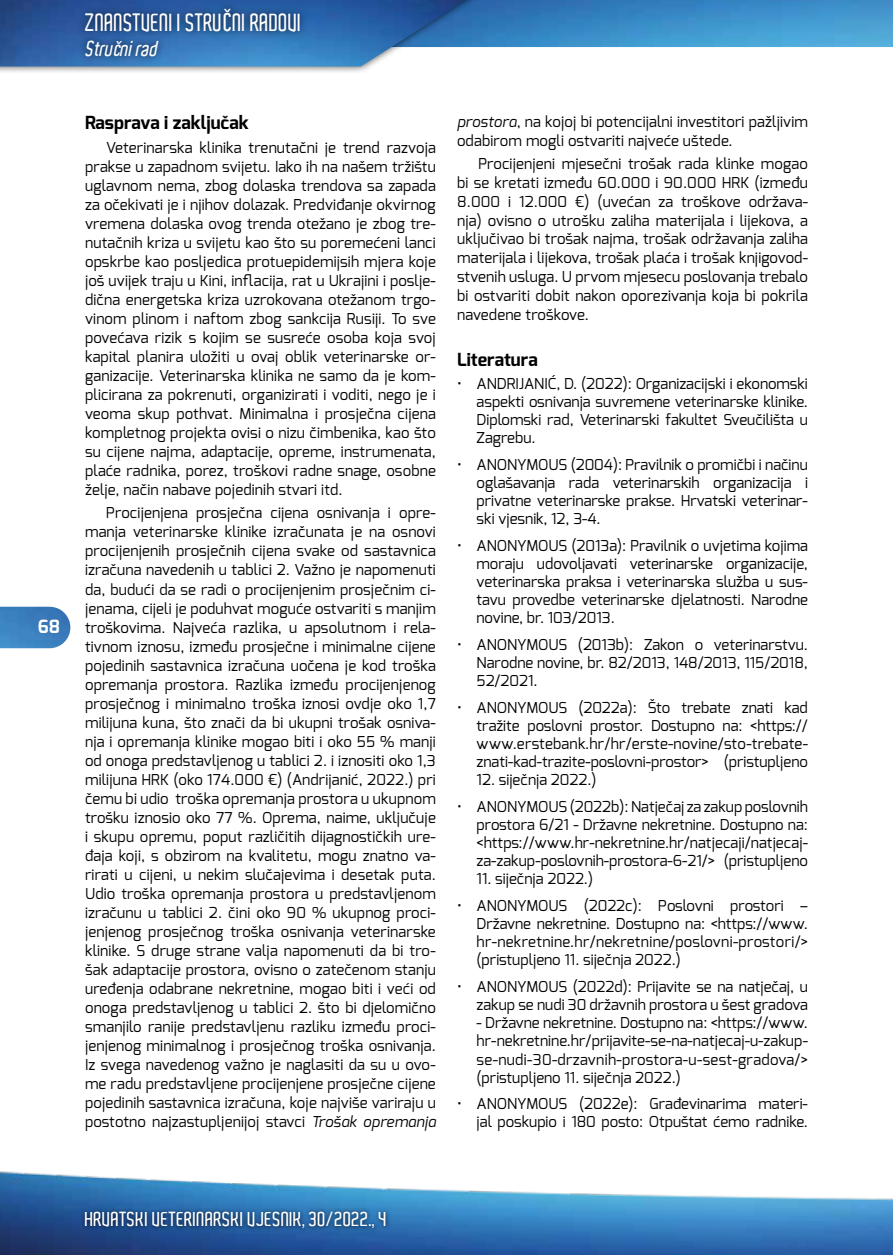
<style>
.page{position:relative;width:893px;height:1255px;background:#fff}
.page>*{position:absolute;margin:0;border:0;box-sizing:border-box;transform-origin:0 0}
.t1{font:600 24px "Aldo";color:#fff;scale:.9 1}
.t2{font:italic 600 21px "Aldo";color:#fff;scale:.9 1}
.t3{font:600 19.5px "Aldo";color:#fff}
.t4{font:700 18.15px "Exo";color:#fff}
.t5{font:700 18px "Exo";color:#000}
.t6{font:15px/19px "Exo";color:#000;text-align:justify}
.s1{font-family:"Libel Suit Rg";font-weight:400;font-size:22.5px}
.s2{font-family:"Libel Suit Rg";font-weight:400;font-size:18.45px}
.s3{font-style:italic}
</style>
<div class="page">
<img style="left:505px;top:0;width:388px;height:47px">
<div style="left:0;top:0;width:505px;height:75px;background:#000;opacity:.75"></div>
<img style="left:0;top:0;width:498px;height:66px">
<img style="left:0;top:1171px;width:893px;height:83px">
<img style="left:0;top:606px;width:70px;height:42px">
<div style="left:81px;top:1207px;width:309px;height:25px;background:#000;opacity:.75"></div>
<div style="left:78px;top:1px;width:230px;height:63px;background:#000;opacity:.75"></div>
<p class="t4" style="left:38px;top:614px;width:24px">68</p>
<h1 class="t1" style="left:85px;top:9px;width:242px">ZNANSTVENI I STRU<span class="s1">Č</span>NI RADOVI</h1>
<h2 class="t2" style="left:85px;top:37px;width:87px">Stru<span class="s2">č</span>nirad</h2>
<p class="t5" style="left:85px;top:111px;width:165px">Rasprava i zaključak</p>
<p class="t6" style="left:85px;top:137px;width:352px;text-indent:21px">Veterinarska klinika trenutačni je trend razvoja prakse u zapadnom svijetu. Iako ih na našem tržištu uglavnom nema, zbog dolaska trendova sa zapada za očekivati je i njihov dolazak. Predviđanje okvirnog vremena dolaska ovog trenda otežano je zbog tre&shy;nutačnih kriza u svijetu kao što su poremećeni lanci opskrbe kao posljedica protuepidemijsih mjera koje još uvijek traju u Kini, inflacija, rat u Ukrajini i poslje&shy;dična energetska kriza uzrokovana otežanom trgo&shy;vinom plinom i naftom zbog sankcija Rusiji. To sve povećava rizik s kojim se susreće osoba koja svoj kapital planira uložiti u ovaj oblik veterinarske or&shy;ganizacije. Veterinarska klinika ne samo da je kom&shy;plicirana za pokrenuti, organizirati i voditi, nego je i veoma skup pothvat. Minimalna i prosječna cijena kompletnog projekta ovisi o nizu čimbenika, kao što su cijene najma, adaptacije, opreme, instrumenata, plaće radnika, porez, troškovi radne snage, osobne želje, način nabave pojedinih stvari itd.</p>
<p class="t6" style="left:85px;top:503px;width:352px;text-indent:21px">Procijenjena prosječna cijena osnivanja i opre&shy;manja veterinarske klinike izračunata je na osnovi procijenjenih prosječnih cijena svake od sastavnica izračuna navedenih u tablici 2. Važno je napomenuti da, budući da se radi o procijenjenim prosječnim ci&shy;jenama, cijeli je poduhvat moguće ostvariti s manjim troškovima. Najveća razlika, u apsolutnom i rela&shy;tivnom iznosu, između prosječne i minimalne cijene pojedinih sastavnica izračuna uočena je kod troška opremanja prostora. Razlika između procijenjenog prosječnog i minimalno troška iznosi ovdje oko 1,7 milijuna kuna, što znači da bi ukupni trošak osniva&shy;nja i opremanja klinike mogao biti i oko 55 % manji od onoga predstavljenog u tablici 2. i iznositi oko 1,3 milijuna HRK (oko 174.000 €) (Andrijanić, 2022.) pri čemu bi udio troška opremanja prostora u ukupnom trošku iznosio oko 77 %. Oprema, naime, uključuje i skupu opremu, poput različitih dijagnostičkih ure&shy;đaja koji, s obzirom na kvalitetu, mogu znatno va&shy;rirati u cijeni, u nekim slučajevima i desetak puta.<br>Udio troška opremanja prostora u predstavljenom izračunu u tablici 2. čini oko 90 % ukupnog proci&shy;jenjenog prosječnog troška osnivanja veterinarske klinike. S druge strane valja napomenuti da bi tro&shy;šak adaptacije prostora, ovisno o zatečenom stanju uređenja odabrane nekretnine, mogao biti i veći od onoga predstavljenog u tablici 2. što bi djelomično smanjilo ranije predstavljenu razliku između proci&shy;jenjenog minimalnog i prosječnog troška osnivanja.<br>Iz svega navedenog važno je naglasiti da su u ovo&shy;me radu predstavljene procijenjene prosječne cijene pojedinih sastavnica izračuna, koje najviše variraju u postotno najzastupljenijoj stavci <span class="s3">Trošak opremanja</span></p>
<p class="t6" style="left:457px;top:112px;width:352px"><span class="s3">prostora</span>, na kojoj bi potencijalni investitori pažljivim odabirom mogli ostvariti najveće uštede.</p>
<p class="t6" style="left:457px;top:154px;width:352px;text-indent:21px">Procijenjeni mjesečni trošak rada klinke mogao bi se kretati između 60.000 i 90.000 HRK (između 8.000 i 12.000 €) (uvećan za troškove održava&shy;nja) ovisno o utrošku zaliha materijala i lijekova, a uključivao bi trošak najma, trošak održavanja zaliha materijala i lijekova, trošak plaća i trošak knjigovod&shy;stvenih usluga. U prvom mjesecu poslovanja trebalo bi ostvariti dobit nakon oporezivanja koja bi pokrila navedene troškove.</p>
<p class="t5" style="left:457px;top:348px;width:82px">Literatura</p>
<p class="t6" style="left:477px;top:374px;width:333px;line-height:18.1px;text-indent:-20px">• ANDRIJANIĆ, D. (2022): Organizacijski i ekonomski aspekti osnivanja suvremene veterinarske klinike.<br>Diplomski rad, Veterinarski fakultet Sveučilišta u Zagrebu.</p>
<p class="t6" style="left:477px;top:455px;width:333px;line-height:18.1px;text-indent:-20px">• ANONYMOUS (2004): Pravilnik o promičbi i načinu oglašavanja rada veterinarskih organizacija i privatne veterinarske prakse. Hrvatski veterinar&shy;ski vjesnik, 12, 3-4.</p>
<p class="t6" style="left:477px;top:536px;width:333px;line-height:18.1px;text-indent:-20px">• ANONYMOUS (2013a): Pravilnik o uvjetima kojima moraju udovoljavati veterinarske organizacije, veterinarska praksa i veterinarska služba u sus&shy;tavu provedbe veterinarske djelatnosti. Narodne novine, br. 103/2013.</p>
<p class="t6" style="left:477px;top:635px;width:333px;line-height:18.1px;text-indent:-20px">• ANONYMOUS (2013b): Zakon o veterinarstvu.<br>Narodne novine, br. 82/2013, 148/2013, 115/2018, 52/2021.</p>
<p class="t6" style="left:477px;top:698px;width:333px;line-height:18.1px;text-indent:-20px">• ANONYMOUS (2022a): Što trebate znati kad tražite poslovni prostor. Dostupno na: &lt;https:// www.erstebank.hr/hr/erste-novine/sto-trebate&shy;znati-kad-trazite-poslovni-prostor&gt; (pristupljeno</p>
<p class="t6" style="left:477px;top:770px;width:121px">12. siječnja 2022.)</p>
<p class="t6" style="left:477px;top:797px;width:333px;line-height:18.1px;text-indent:-20px">• ANONYMOUS (2022b): Natječaj za zakup poslovnih prostora 6/21 - Državne nekretnine. Dostupno na: &lt;https://www.hr-nekretnine.hr/natjecaji/natjecaj&shy;za-zakup-poslovnih-prostora-6-21/&gt; (pristupljeno</p>
<p class="t6" style="left:477px;top:869px;width:118px">11. siječnja 2022.)</p>
<p class="t6" style="left:477px;top:896px;width:333px;line-height:18.1px;text-indent:-20px">• ANONYMOUS (2022c): Poslovni prostori – Državne nekretnine. Dostupno na: &lt;https://www. hr-nekretnine.hr/nekretnine/poslovni-prostori/&gt; (pristupljeno 11. siječnja 2022.)</p>
<p class="t6" style="left:457px;top:977px;width:352px;line-height:18.1px;text-align:right">• ANONYMOUS (2022d): Prijavite se na natječaj, u zakup se nudi 30 državnih prostora u šest gradova</p>
<p class="t6" style="left:477px;top:1013px;width:333px;line-height:18.1px">- Državne nekretnine. Dostupno na: &lt;https://www. hr-nekretnine.hr/prijavite-se-na-natjecaj-u-zakup&shy;se-nudi-30-drzavnih-prostora-u-sest-gradova/&gt; (pristupljeno 11. siječnja 2022.)</p>
<p class="t6" style="left:457px;top:1094px;width:352px;line-height:18.1px;text-align:right">• ANONYMOUS (2022e): Građevinarima materi&shy;jal poskupio i 180 posto: Otpuštat ćemo radnike.</p>
<h3 class="t3" style="left:85px;top:1207px;width:304px">HRVATSKI VETERINARSKI VJESNIK, 30/2022., 4</h3>
</div>
